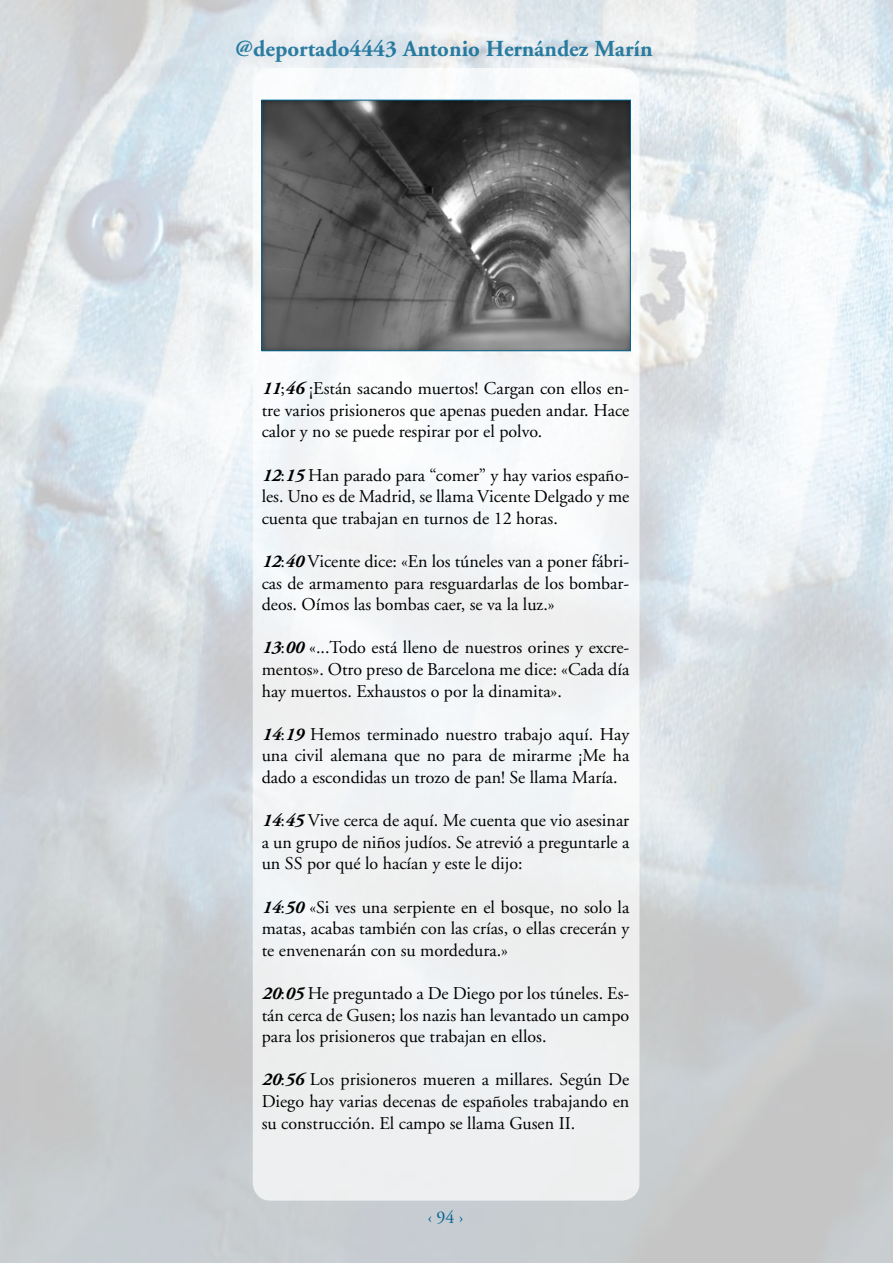
<style>
.page{position:relative;width:893px;height:1263px;background:#fff}
.page>*{position:absolute;margin:0;border:0;box-sizing:border-box;transform-origin:0 0}
.t1{font:700 22.8px "Adobe Garamond";color:#006490}
.t2{font:18px/21.6px "Adobe Garamond";color:#000;text-align:justify}
.t3{font:18px "Adobe Garamond";color:#006490}
.s1{font-weight:700;font-style:italic}
</style>
<div class="page">
<img style="left:0;top:0;width:893px;height:1263px">
<div style="left:215px;top:19px;width:453px;height:60px;background:#101e54;opacity:.1"></div>
<div style="left:253px;top:68px;width:386px;height:1132px;background:#f0f2f4;border-radius:18px"></div>
<img style="left:264px;top:102px;width:365px;height:247px">
<div style="left:262px;top:100px;width:369px;height:251px;border:1px solid #006490"></div>
<p class="t1" style="left:236px;top:37px;width:419px">@deportado4443 Antonio Hernández Marín</p>
<p class="t2" style="left:262px;top:378px;width:369px"><span class="s1">11</span>;<span class="s1">46</span> ¡Están sacando muertos! Cargan con ellos en&shy;tre varios prisioneros que apenas pueden andar. Hace calor y no se puede respirar por el polvo.</p>
<p class="t2" style="left:262px;top:464px;width:369px"><span class="s1">12</span>:<span class="s1">15</span> Han parado para “comer” y hay varios españo&shy;les. Uno es de Madrid, se llama Vicente Delgado y me cuenta que trabajan en turnos de 12 horas.</p>
<p class="t2" style="left:262px;top:551px;width:369px"><span class="s1">12</span>:<span class="s1">40</span> Vicente dice: «En los túneles van a poner fábri&shy;cas de armamento para resguardarlas de los bombar&shy;deos. Oímos las bombas caer, se va la luz.»</p>
<p class="t2" style="left:262px;top:637px;width:369px"><span class="s1">13</span>:<span class="s1">00</span> «...Todo está lleno de nuestros orines y excre&shy;mentos». Otro preso de Barcelona me dice: «Cada día hay muertos. Exhaustos o por la dinamita».</p>
<p class="t2" style="left:262px;top:724px;width:369px"><span class="s1">14</span>:<span class="s1">19</span> Hemos terminado nuestro trabajo aquí. Hay una civil alemana que no para de mirarme ¡Me ha dado a escondidas un trozo de pan! Se llama María.</p>
<p class="t2" style="left:262px;top:810px;width:369px"><span class="s1">14</span>:<span class="s1">45</span> Vive cerca de aquí. Me cuenta que vio asesinar a un grupo de niños judíos. Se atrevió a preguntarle a un SS por qué lo hacían y este le dijo:</p>
<p class="t2" style="left:262px;top:896px;width:369px"><span class="s1">14</span>:<span class="s1">50</span> «Si ves una serpiente en el bosque, no solo la matas, acabas también con las crías, o ellas crecerán y te envenenarán con su mordedura.»</p>
<p class="t2" style="left:262px;top:983px;width:369px"><span class="s1">20</span>:<span class="s1">05</span> He preguntado a De Diego por los túneles. Es&shy;tán cerca de Gusen; los nazis han levantado un campo para los prisioneros que trabajan en ellos.</p>
<p class="t2" style="left:262px;top:1069px;width:369px"><span class="s1">20</span>:<span class="s1">56</span> Los prisioneros mueren a millares. Según De Diego hay varias decenas de españoles trabajando en su construcción. El campo se llama Gusen II .</p>
<p class="t3" style="left:428px;top:1208px;width:37px">‹ 94 ›</p>
</div>
